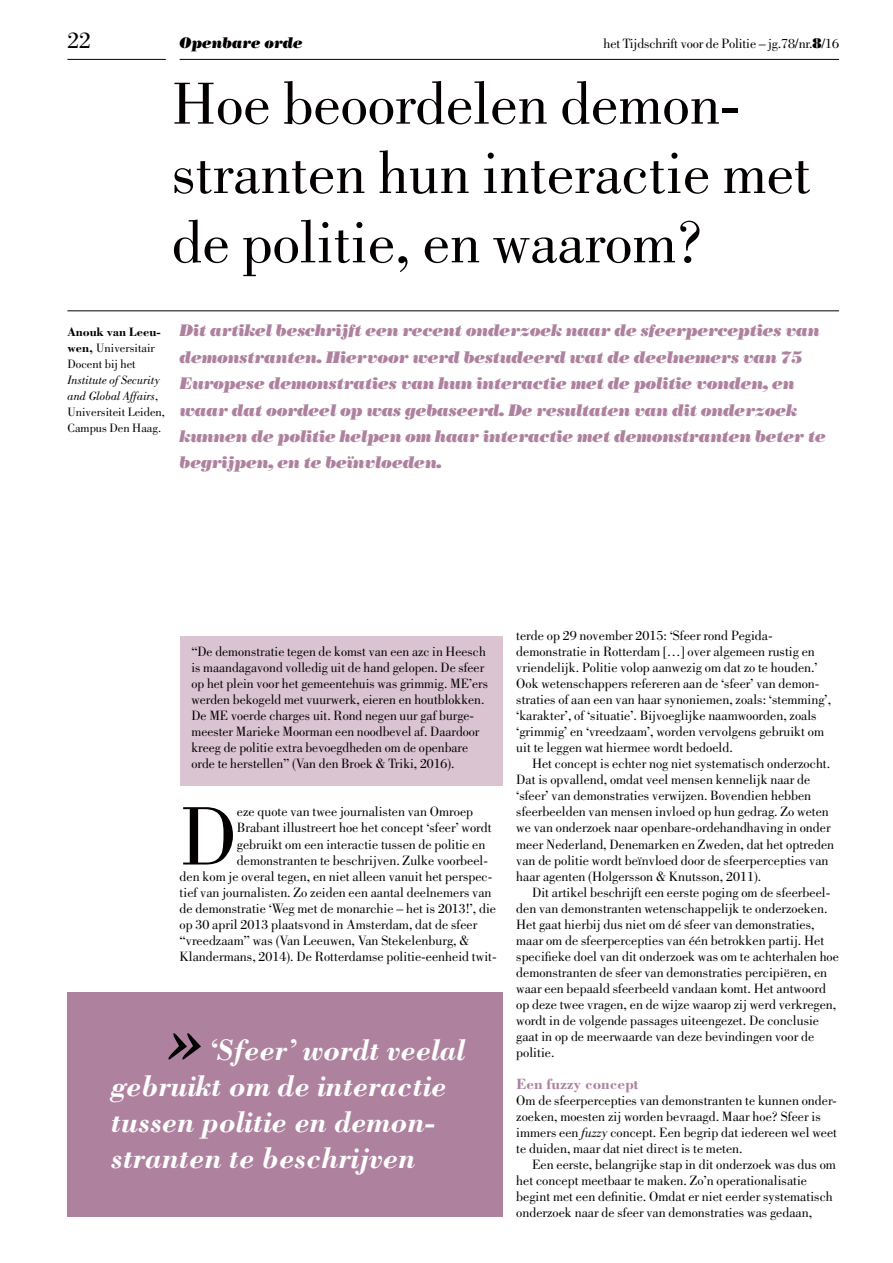
<style>
.page{position:relative;width:893px;height:1263px;background:#fff}
.page>*{position:absolute;margin:0;border:0;box-sizing:border-box;transform-origin:0 0}
.t1{font:85.8px "Bodoni Std";color:#040000}
.t2{font:61.2px/69.3px "Bodoni Std";color:#040000}
.t3{font:italic 700 30.6px/36.2px "Bodoni Std";color:#fff}
.t4{font:23.7px "Bodoni Std";color:#040000}
.t5{font:italic 16.65px/26.4px "Bodoni Std Poster";letter-spacing:-.025em;color:#ae829f}
.t6{font:700 15.3px "Bodoni Std";color:#ae829f}
.t7{font:italic 15.3px "Bodoni Std Poster";letter-spacing:-.01em;color:#040000;scale:.96 1}
.t8{font:13.95px/16px "Bodoni Std";color:#040000}
.t9{font:italic 12.6px/16px "Bodoni Std";color:#040000}
.t10{font:12.6px/16px "Bodoni Std";color:#040000}
.s1{font-family:"Bodoni Std Poster"}
.s2{font-weight:700}
.s3{font-style:normal}
.s4{font-style:italic}
</style>
<div class="page">
<hr style="left:180px;top:59px;width:659px;height:1px;background:#040000">
<hr style="left:67px;top:59px;width:99px;height:1px;background:#040000">
<div style="left:180px;top:636px;width:322px;height:150px;background:#dac4d1"></div>
<hr style="left:67px;top:311px;width:772px;height:1px;background:#040000">
<div style="left:67px;top:993px;width:435px;height:224px;background:#ae829f"></div>
<svg style="left:168px;top:1033px;width:33px;height:27px"></svg>
<h3 class="t4" style="left:67px;top:31px;width:25px">22</h3>
<p class="t7" style="left:180px;top:37px;width:130px">Openbare orde</p>
<p class="t8" style="left:603px;top:37px;width:237px">het Tijdschrift voor de Politie – jg.78/nr.<span class="s1">8</span>/16</p>
<h2 class="t2" style="left:172px;top:74px;width:640px">Hoe beoordelen demon&shy;stranten hun interactie met de politie, en waarom?</h2>
<p class="t10" style="left:67px;top:325px;width:95px"><span class="s2">Anouk van Leeu&shy;wen,</span> Universitair<br>Docent bij het</p>
<p class="t9" style="left:67px;top:373px;width:99px">Institute of Security and Global Affairs<span class="s3">,<br>Universiteit Leiden,<br>Campus Den Haag.</span></p>
<p class="t5" style="left:180px;top:319px;width:648px">Dit artikel beschrijft een recent onderzoek naar de sfeerpercepties van demonstranten. Hiervoor werd bestudeerd wat de deelnemers van 75<br>Europese demonstraties van hun interactie met de politie vonden, en waar dat oordeel op was gebaseerd. De resultaten van dit onderzoek kunnen de politie helpen om haar interactie met demonstranten beter te begrijpen, en te beïnvloeden.</p>
<p class="t8" style="left:191px;top:645px;width:298px">“De demonstratie tegen de komst van een azc in Heesch is maandagavond volledig uit de hand gelopen. De sfeer op het plein voor het gemeentehuis was grimmig. ME’ers werden bekogeld met vuurwerk, eieren en houtblokken.<br>De ME voerde charges uit. Rond negen uur gaf burge&shy;meester Marieke Moorman een noodbevel af. Daardoor kreeg de politie extra bevoegdheden om de openbare orde te herstellen” (Van den Broek &amp; Triki, 2016).</p>
<h1 class="t1" style="left:180px;top:802px;width:59px">D</h1>
<p class="t8" style="left:237px;top:805px;width:238px">eze quote van twee journalisten van Omroep</p>
<p class="t8" style="left:237px;top:821px;width:256px">Brabant illustreert hoe het concept ‘sfeer’ wordt</p>
<p class="t8" style="left:237px;top:837px;width:250px">gebruikt om een interactie tussen de politie en</p>
<p class="t8" style="left:237px;top:853px;width:253px">demonstranten te beschrijven. Zulke voorbeel-</p>
<p class="t8" style="left:180px;top:869px;width:314px">den kom je overal tegen, en niet alleen vanuit het perspec-</p>
<p class="t8" style="left:180px;top:885px;width:313px">tief van journalisten. Zo zeiden een aantal deelnemers van</p>
<p class="t8" style="left:180px;top:901px;width:318px">de demonstratie ‘Weg met de monarchie – het is 2013!’, die</p>
<p class="t8" style="left:180px;top:917px;width:299px">op 30 april 2013 plaatsvond in Amsterdam, dat de sfeer</p>
<p class="t8" style="left:180px;top:933px;width:291px">“vreedzaam” was (Van Leeuwen, Van Stekelenburg, &amp;</p>
<p class="t8" style="left:180px;top:949px;width:319px">Klandermans, 2014). De Rotterdamse politie-eenheid twit-</p>
<h3 class="t3" style="left:111px;top:1034px;width:356px;text-indent:98px">‘Sfeer’ wordt veelal gebruikt om de interactie tussen politie en demon&shy;stranten te beschrijven</h3>
<p class="t8" style="left:516px;top:629px;width:316px">terde op 29 november 2015: ‘Sfeer rond Pegida&shy;demonstratie in Rotterdam […] over algemeen rustig en vriendelijk. Politie volop aanwezig om dat zo te houden.’ Ook wetenschappers refereren aan de ‘sfeer’ van demon&shy;straties of aan een van haar synoniemen, zoals: ‘stemming’, ‘karakter’, of ‘situatie’. Bijvoeglijke naamwoorden, zoals ‘grimmig’ en ‘vreedzaam’, worden vervolgens gebruikt om uit te leggen wat hiermee wordt bedoeld.</p>
<p class="t8" style="left:516px;top:757px;width:319px;text-indent:16px">Het concept is echter nog niet systematisch onderzocht.<br>Dat is opvallend, omdat veel mensen kennelijk naar de ‘sfeer’ van demonstraties verwijzen. Bovendien hebben sfeerbeelden van mensen invloed op hun gedrag. Zo weten we van onderzoek naar openbare-ordehandhaving in onder meer Nederland, Denemarken en Zweden, dat het optreden van de politie wordt beïnvloed door de sfeerpercepties van haar agenten (Holgersson &amp; Knutsson, 2011).</p>
<p class="t8" style="left:516px;top:885px;width:324px;text-indent:16px">Dit artikel beschrijft een eerste poging om de sfeerbeel&shy;den van demonstranten wetenschappelijk te onderzoeken.<br>Het gaat hierbij dus niet om dé sfeer van demonstraties, maar om de sfeerpercepties van één betrokken partij. Het specifieke doel van dit onderzoek was om te achterhalen hoe demonstranten de sfeer van demonstraties percipiëren, en waar een bepaald sfeerbeeld vandaan komt. Het antwoord op deze twee vragen, en de wijze waarop zij werd verkregen, wordt in de volgende passages uiteengezet. De conclusie gaat in op de meerwaarde van deze bevindingen voor de politie.</p>
<p class="t6" style="left:516px;top:1074px;width:124px">Een fuzzy concept</p>
<p class="t8" style="left:516px;top:1093px;width:322px">Om de sfeerpercepties van demonstranten te kunnen onder&shy;zoeken, moesten zij worden bevraagd. Maar hoe? Sfeer is immers een <span class="s4">fuzzy</span> concept. Een begrip dat iedereen wel weet te duiden, maar dat niet direct is te meten.</p>
<p class="t8" style="left:516px;top:1157px;width:321px;text-indent:16px">Een eerste, belangrijke stap in dit onderzoek was dus om het concept meetbaar te maken. Zo’n operationalisatie begint met een definitie. Omdat er niet eerder systematisch onderzoek naar de sfeer van demonstraties was gedaan,</p>
</div>
